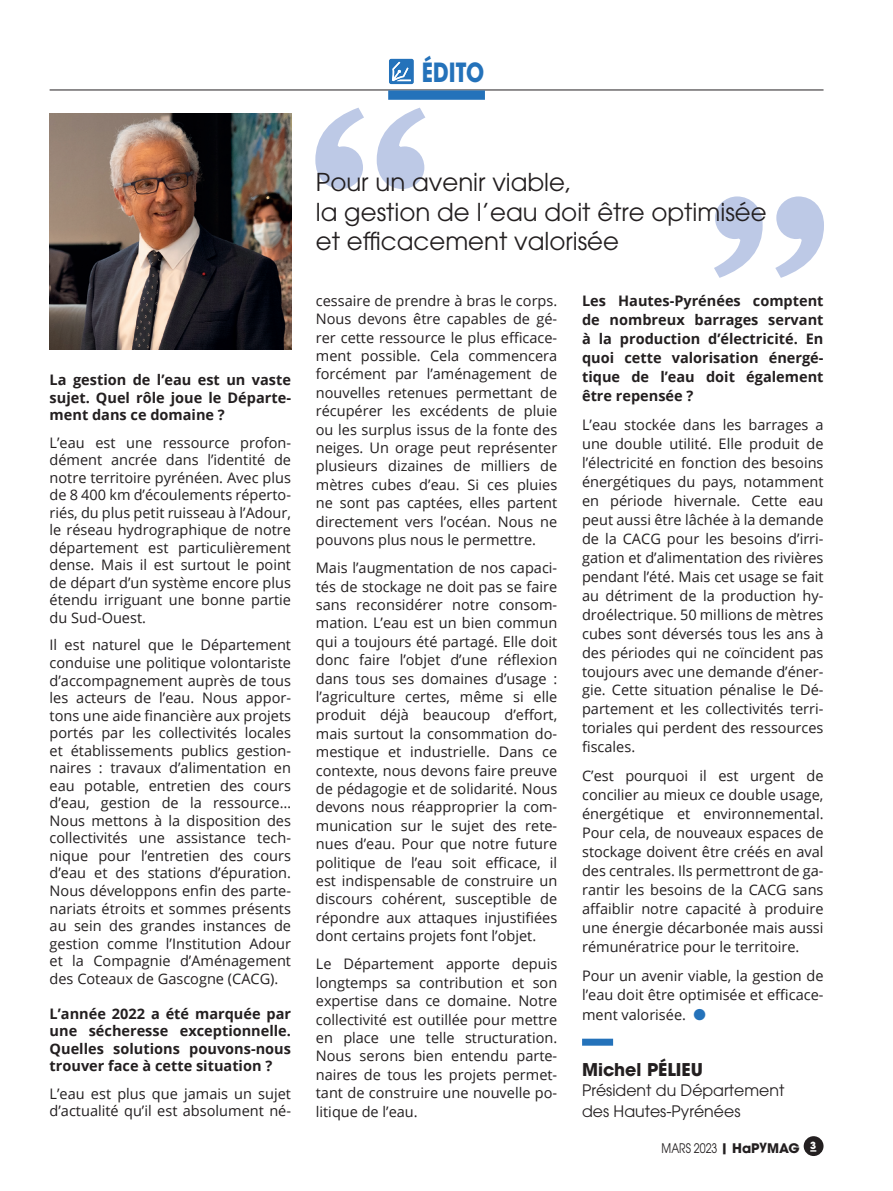
<style>
.page{position:relative;width:893px;height:1191px;background:#fff}
.page>*{position:absolute;margin:0;border:0;box-sizing:border-box;transform-origin:0 0}
.t1{font:700 26.25px "ITC Avant Garde Pro";color:#2472ba;scale:.81 1}
.t2{font:24.5px/29.4px "ITC Avant Garde Pro";color:#231f20}
.t3{font:700 17.5px "ITC Avant Garde Pro";color:#231f20}
.t4{font:15.75px/20.5px "ITC Avant Garde Pro";color:#231f20}
.t5{font:14.53px/18.4px "Open Sans";color:#231f20;text-align:justify}
.t6{font:700 14.53px/17.5px "Open Sans";color:#231f20;text-align:justify}
.t7{font:13.12px "ITC Avant Garde Pro";color:#231f20;scale:.81 1}
.s1{color:#2472ba}
.s2{font-weight:700}
</style>
<div class="page">
<div style="left:582px;top:1038px;width:31px;height:7px;background:#2472ba"></div>
<div style="left:804px;top:1136px;width:19px;height:20px;background:#231f20;border-radius:50%"></div>
<hr style="left:50px;top:89px;width:773px;height:1px;background:#231f20">
<div style="left:388px;top:90px;width:97px;height:10px;background:#2472ba"></div>
<div style="left:389px;top:59px;width:25px;height:25px;border:2px solid #2472ba"></div>
<svg style="left:392px;top:62px;width:19px;height:19px"></svg>
<img style="left:50px;top:113px;width:241px;height:236px">
<svg style="left:315px;top:108px;width:110px;height:81px"></svg>
<svg style="left:714px;top:196px;width:110px;height:82px"></svg>
<h1 class="t1" style="left:422px;top:55px;width:78px">ÉDITO</h1>
<p class="t6" style="left:50px;top:371px;width:243px">La gestion de l’eau est un vaste sujet. Quel rôle joue le Départe&shy;ment dans ce domaine ?</p>
<p class="t5" style="left:50px;top:433px;width:243px;line-height:17.5px">L’eau est une ressource profon&shy;dément ancrée dans l’identité de notre territoire pyrénéen. Avec plus de 8 400 km d’écoulements réperto&shy;riés, du plus petit ruisseau à l’Adour, le réseau hydrographique de notre département est particulièrement dense. Mais il est surtout le point de départ d’un système encore plus étendu irriguant une bonne partie du Sud-Ouest.</p>
<p class="t5" style="left:50px;top:636px;width:243px;line-height:17.5px">Il est naturel que le Département conduise une politique volontariste d’accompagnement auprès de tous les acteurs de l’eau. Nous appor&shy;tons une aide financière aux projets portés par les collectivités locales et établissements publics gestion&shy;naires : travaux d’alimentation en eau potable, entretien des cours d’eau, gestion de la ressource… Nous mettons à la disposition des collectivités une assistance tech&shy;nique pour l’entretien des cours d’eau et des stations d’épuration.<br>Nous développons enfin des parte&shy;nariats étroits et sommes présents au sein des grandes instances de gestion comme l’Institution Adour et la Compagnie d’Aménagement des Coteaux de Gascogne (CACG).</p>
<p class="t6" style="left:50px;top:1004px;width:243px">L’année 2022 a été marquée par une sécheresse exceptionnelle.<br>Quelles solutions pouvons-nous trouver face à cette situation ?</p>
<p class="t5" style="left:50px;top:1084px;width:243px;line-height:17.5px">L’eau est plus que jamais un sujet d’actualité qu’il est absolument né-</p>
<h2 class="t2" style="left:316px;top:167px;width:452px">Pour un avenir viable,<br>la gestion de l’eau doit être optimisée et efficacement valorisée</h2>
<p class="t5" style="left:316px;top:291px;width:243px">cessaire de prendre à bras le corps.<br>Nous devons être capables de gé&shy;rer cette ressource le plus efficace&shy;ment possible. Cela commencera forcément par l’aménagement de nouvelles retenues permettant de récupérer les excédents de pluie ou les surplus issus de la fonte des neiges. Un orage peut représenter plusieurs dizaines de milliers de mètres cubes d’eau. Si ces pluies ne sont pas captées, elles partent directement vers l’océan. Nous ne pouvons plus nous le permettre.</p>
<p class="t5" style="left:316px;top:558px;width:243px">Mais l’augmentation de nos capaci&shy;tés de stockage ne doit pas se faire sans reconsidérer notre consom&shy;mation. L’eau est un bien commun qui a toujours été partagé. Elle doit donc faire l’objet d’une réflexion dans tous ses domaines d’usage : l’agriculture certes, même si elle produit déjà beaucoup d’effort, mais surtout la consommation do&shy;mestique et industrielle. Dans ce contexte, nous devons faire preuve de pédagogie et de solidarité. Nous devons nous réapproprier la com&shy;munication sur le sujet des rete&shy;nues d’eau. Pour que notre future politique de l’eau soit efficace, il est indispensable de construire un discours cohérent, susceptible de répondre aux attaques injustifiées dont certains projets font l’objet.</p>
<p class="t5" style="left:316px;top:954px;width:243px">Le Département apporte depuis longtemps sa contribution et son expertise dans ce domaine. Notre collectivité est outillée pour mettre en place une telle structuration.<br>Nous serons bien entendu parte&shy;naires de tous les projets permet&shy;tant de construire une nouvelle po&shy;litique de l’eau.</p>
<p class="t6" style="left:582px;top:291px;width:243px;line-height:18.9px">Les Hautes-Pyrénées comptent de nombreux barrages servant à la production d’électricité. En quoi cette valorisation énergé&shy;tique de l’eau doit également être repensée ?</p>
<p class="t5" style="left:582px;top:415px;width:243px;line-height:18.9px">L’eau stockée dans les barrages a une double utilité. Elle produit de l’électricité en fonction des besoins énergétiques du pays, notamment en période hivernale. Cette eau peut aussi être lâchée à la demande de la CACG pour les besoins d’irri&shy;gation et d’alimentation des rivières pendant l’été. Mais cet usage se fait au détriment de la production hy&shy;droélectrique. 50 millions de mètres cubes sont déversés tous les ans à des périodes qui ne coïncident pas toujours avec une demande d’éner&shy;gie. Cette situation pénalise le Dé&shy;partement et les collectivités terri&shy;toriales qui perdent des ressources fiscales.</p>
<p class="t5" style="left:582px;top:766px;width:243px;line-height:18.9px">C’est pourquoi il est urgent de concilier au mieux ce double usage, énergétique et environnemental.<br>Pour cela, de nouveaux espaces de stockage doivent être créés en aval des centrales. Ils permettront de ga&shy;rantir les besoins de la CACG sans affaiblir notre capacité à produire une énergie décarbonée mais aussi rémunératrice pour le territoire.</p>
<p class="t5" style="left:582px;top:966px;width:243px;line-height:18.9px">Pour un avenir viable, la gestion de l’eau doit être optimisée et efficace-</p>
<p class="t5" style="left:582px;top:1005px;width:125px">ment valorisée. <span class="s1">●</span></p>
<p class="t3" style="left:582px;top:1057px;width:122px">Michel PÉLIEU</p>
<p class="t4" style="left:582px;top:1080px;width:204px">Président du Département des Hautes-Pyrénées</p>
<p class="t7" style="left:662px;top:1139px;width:193px">MARS 2023 <span class="s2">| HaP</span><sup>y</sup><span class="s2">MAG</span> <sup>3</sup></p>
</div>
